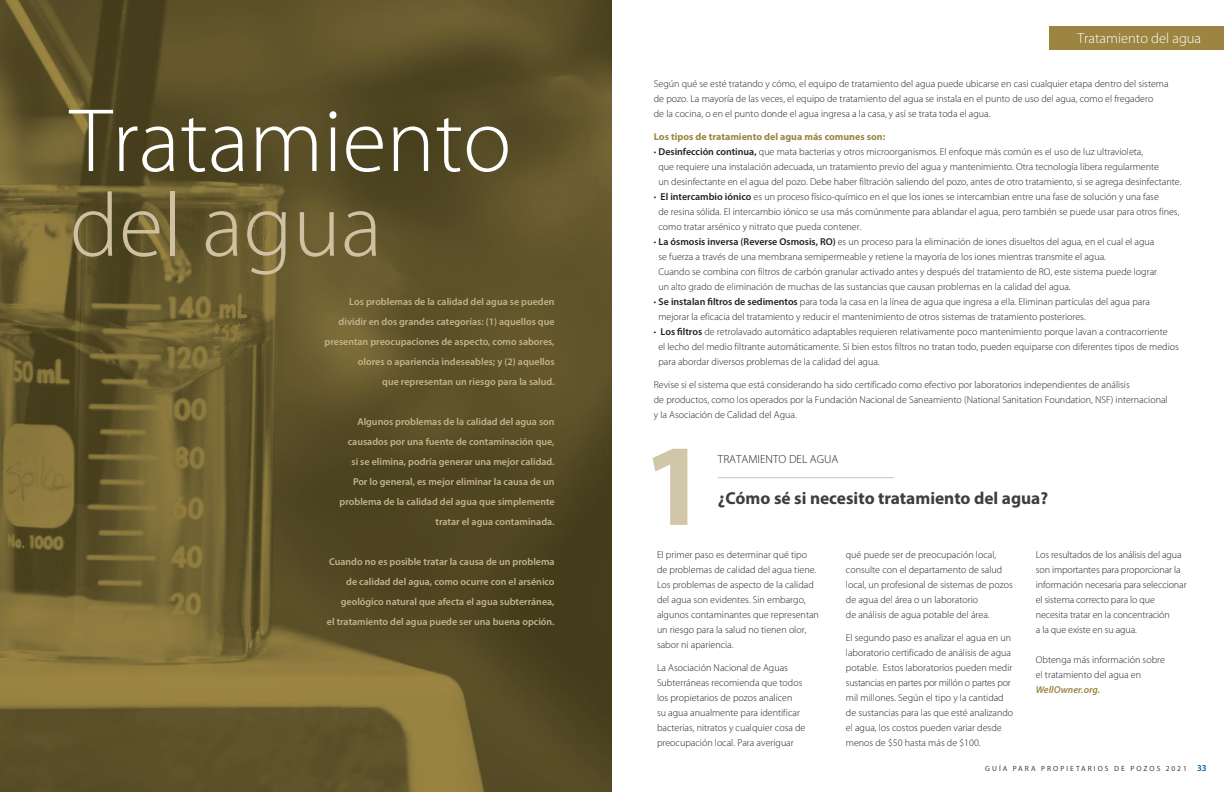
<style>
.page{position:relative;width:1224px;height:792px;background:#fff}
.page>*{position:absolute;margin:0;border:0;box-sizing:border-box;transform-origin:0 0}
.t1{font:700 117.1px "Myriad Pro";color:#d2c6a9}
.t2{font:300 90.7px/84.7px "Myriad Pro";color:#fff}
.t3{font:700 17.3px "Myriad Pro";color:#3e3e3f}
.t4{font:300 14.5px "Myriad Pro";color:#fff}
.t5{font:300 11.7px "Myriad Pro";color:#231f20}
.t6{font:300 10px/15px "Myriad Pro";color:#231f20}
.t7{font:600 10px/20px "Myriad Pro";color:#c5b58e;text-align:right}
.t8{font:700 10px "Myriad Pro";color:#9c8541}
.t9{font:7.5px "Myriad Pro";letter-spacing:.27em;color:#3e3e3f}
.s1{color:#cec0a1}
.s2{font-weight:600}
.s3{font-weight:600;font-style:italic;color:#9c8541}
.s4{font-weight:600;font-size:9px;color:#01619f}
</style>
<div class="page">
<img style="left:0;top:0;width:612px;height:792px">
<div style="left:1050px;top:27px;width:174px;height:23px;background:#9c8541"></div>
<hr style="left:718px;top:477px;width:176px;height:1px;background:#c1c2c4">
<p class="t2" style="left:70px;top:98px;width:443px">Tratamiento <span class="s1">del agua</span></p>
<p class="t7" style="left:349px;top:291px;width:207px">Los problemas de la calidad del agua se pueden</p>
<p class="t7" style="left:325px;top:311px;width:232px">dividir en dos grandes categorías: (1) aquellos que presentan preocupaciones de aspecto, como sabores, olores o apariencia indeseables; y (2) aquellos<br>que representan un riesgo para la salud.</p>
<p class="t7" style="left:340px;top:411px;width:217px">Algunos problemas de la calidad del agua son causados por una fuente de contaminación que, si se elimina, podría generar una mejor calidad.<br>Por lo general, es mejor eliminar la causa de un problema de la calidad del agua que simplemente tratar el agua contaminada.</p>
<p class="t7" style="left:327px;top:551px;width:229px">Cuando no es posible tratar la causa de un problema de calidad del agua, como ocurre con el arsénico geológico natural que afecta el agua subterránea,<br>el tratamiento del agua puede ser una buena opción.</p>
<p class="t4" style="left:1077px;top:29px;width:125px">Tratamiento del agua</p>
<p class="t6" style="left:654px;top:76px;width:516px">Según qué se esté tratando y cómo, el equipo de tratamiento del agua puede ubicarse en casi cualquier etapa dentro del sistema de pozo. La mayoría de las veces, el equipo de tratamiento del agua se instala en el punto de uso del agua, como el fregadero<br>de la cocina, o en el punto donde el agua ingresa a la casa, y así se trata toda el agua.</p>
<p class="t8" style="left:654px;top:130px;width:233px">Los tipos de tratamiento del agua más comunes son:</p>
<p class="t6" style="left:658px;top:144px;width:525px;text-indent:-5px">• <span class="s2">Desinfección continua,</span> que mata bacterias y otros microorganismos. El enfoque más común es el uso de luz ultravioleta,<br>que requiere una instalación adecuada, un tratamiento previo del agua y mantenimiento. Otra tecnología libera regularmente<br>un desinfectante en el agua del pozo. Debe haber filtración saliendo del pozo, antes de otro tratamiento, si se agrega desinfectante.</p>
<p class="t6" style="left:658px;top:189px;width:523px;text-indent:-4px">• <span class="s2">El intercambio iónico</span> es un proceso físico-químico en el que los iones se intercambian entre una fase de solución y una fase<br>de resina sólida. El intercambio iónico se usa más comúnmente para ablandar el agua, pero también se puede usar para otros fines, como tratar arsénico y nitrato que pueda contener.</p>
<p class="t6" style="left:658px;top:234px;width:500px;text-indent:-4px">• <span class="s2">La ósmosis inversa (Reverse Osmosis, RO)</span> es un proceso para la eliminación de iones disueltos del agua, en el cual el agua se fuerza a través de una membrana semipermeable y retiene la mayoría de los iones mientras transmite el agua.<br>Cuando se combina con filtros de carbón granular activado antes y después del tratamiento de RO, este sistema puede lograr un alto grado de eliminación de muchas de las sustancias que causan problemas en la calidad del agua.</p>
<p class="t6" style="left:658px;top:294px;width:493px;text-indent:-4px">• <span class="s2">Se instalan filtros de sedimentos</span> para toda la casa en la línea de agua que ingresa a ella. Eliminan partículas del agua para mejorar la eficacia del tratamiento y reducir el mantenimiento de otros sistemas de tratamiento posteriores.</p>
<p class="t6" style="left:658px;top:324px;width:522px;text-indent:-4px">• <span class="s2">Los filtros</span> de retrolavado automático adaptables requieren relativamente poco mantenimiento porque lavan a contracorriente<br>el lecho del medio filtrante automáticamente. Si bien estos filtros no tratan todo, pueden equiparse con diferentes tipos de medios para abordar diversos problemas de la calidad del agua.</p>
<p class="t6" style="left:654px;top:377px;width:515px">Revise si el sistema que está considerando ha sido certificado como efectivo por laboratorios independientes de análisis<br>de productos, como los operados por la Fundación Nacional de Saneamiento (National Sanitation Foundation, NSF) internacional y la Asociación de Calidad del Agua.</p>
<p class="t1" style="left:643px;top:409px;width:67px">1</p>
<p class="t6" style="left:657px;top:547px;width:164px">El primer paso es determinar qué tipo de problemas de calidad del agua tiene.<br>Los problemas de aspecto de la calidad del agua son evidentes. Sin embargo, algunos contaminantes que representan un riesgo para la salud no tienen olor, sabor ni apariencia.</p>
<p class="t6" style="left:657px;top:660px;width:150px">La Asociación Nacional de Aguas Subterráneas recomienda que todos los propietarios de pozos analicen<br>su agua anualmente para identificar bacterias, nitratos y cualquier cosa de preocupación local. Para averiguar</p>
<p class="t5" style="left:718px;top:452px;width:122px">TRATAMIENTO DEL AGUA</p>
<p class="t3" style="left:718px;top:487px;width:332px">¿Cómo sé si necesito tratamiento del agua?</p>
<p class="t6" style="left:846px;top:547px;width:168px">qué puede ser de preocupación local, consulte con el departamento de salud local, un profesional de sistemas de pozos de agua del área o un laboratorio<br>de análisis de agua potable del área.</p>
<p class="t6" style="left:846px;top:630px;width:169px">El segundo paso es analizar el agua en un laboratorio certificado de análisis de agua potable. Estos laboratorios pueden medir sustancias en partes por millón o partes por mil millones. Según el tipo y la cantidad de sustancias para las que esté analizando el agua, los costos pueden variar desde menos de $50 hasta más de $100.</p>
<p class="t6" style="left:1036px;top:547px;width:152px">Los resultados de los análisis del agua son importantes para proporcionar la información necesaria para seleccionar el sistema correcto para lo que necesita tratar en la concentración<br>a la que existe en su agua.</p>
<p class="t6" style="left:1036px;top:652px;width:131px">Obtenga más información sobre el tratamiento del agua en<br><span class="s3">WellOwner.org.</span></p>
<p class="t9" style="left:985px;top:764px;width:223px">GUÍA PARA PROPIETARIOS DE POZOS 2021 <span class="s4">33</span></p>
</div>
